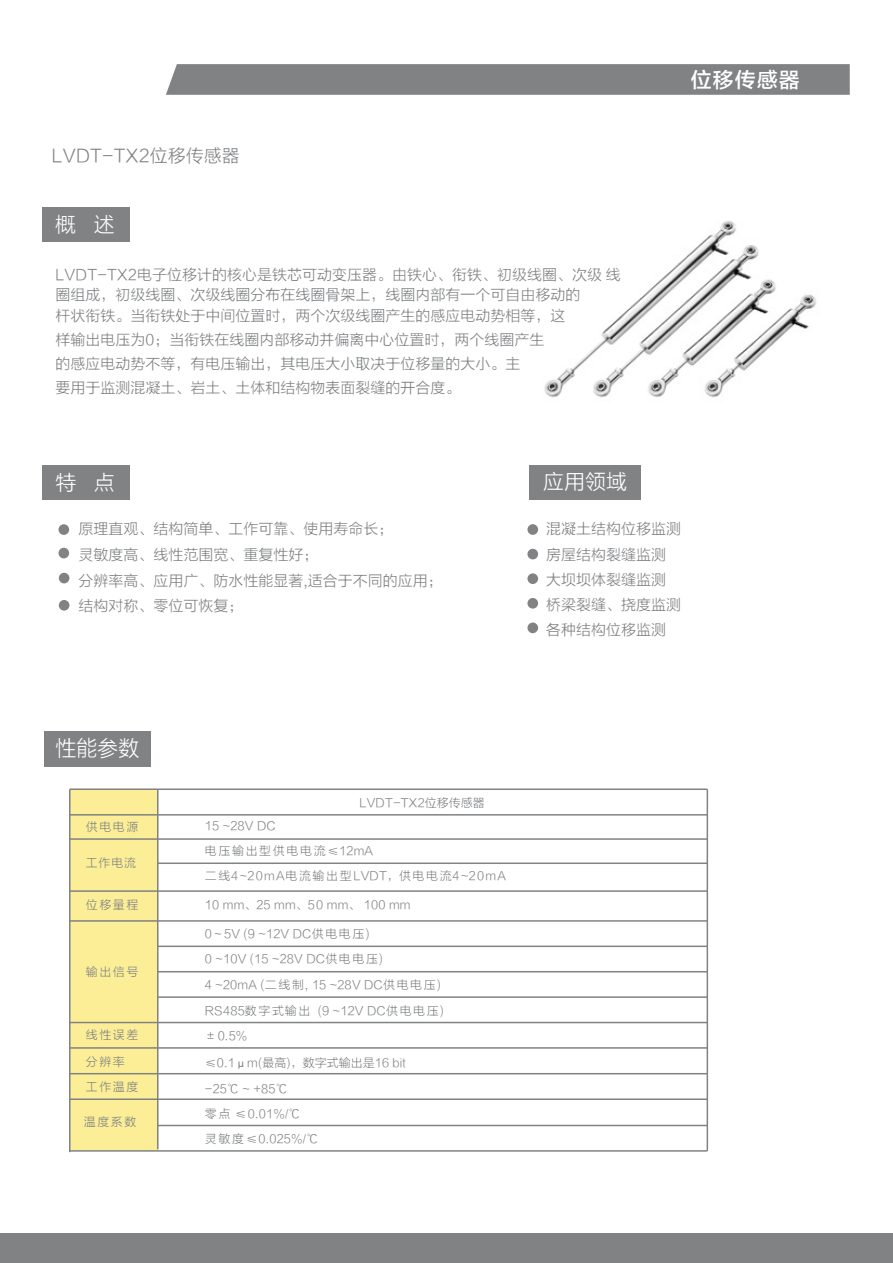
<style>
.page{position:relative;width:893px;height:1263px;background:#fff}
.page>*{position:absolute;margin:0;border:0;box-sizing:border-box;transform-origin:0 0}
.t1{font:22.05px "FZLTXHK";color:#fff;scale:.95 1}
.t2{font:21px "FZLTXHK";color:#fff}
.t3{font:20.85px "FZLTZHK GBK1 0";letter-spacing:.05em;color:#fff}
.t4{font:18px "FZLTXHK";color:#808284}
.t5{font:15px/25px "FZLTXHK";color:#808284}
.t6{font:12px/25.5px "FZLTXHK";color:#808284}
.t7{font:12px/25px "FZLTXHK";letter-spacing:.1em;color:#808284}
.t8{font:12px/25.3px "FZLTXHK";letter-spacing:.065em;color:#808284}
</style>
<div class="page">
<img style="left:544px;top:220px;width:273px;height:178px">
<div style="left:42px;top:465px;width:88px;height:34px;background:#808284"></div>
<div style="left:529px;top:465px;width:112px;height:34px;background:#808284"></div>
<div style="left:59px;top:524px;width:10px;height:11px;background:#808284;border-radius:50%"></div>
<div style="left:59px;top:548px;width:10px;height:10px;background:#808284;border-radius:50%"></div>
<div style="left:59px;top:573px;width:10px;height:10px;background:#808284;border-radius:50%"></div>
<div style="left:59px;top:600px;width:10px;height:11px;background:#808284;border-radius:50%"></div>
<div style="left:527px;top:524px;width:11px;height:11px;background:#808284;border-radius:50%"></div>
<div style="left:527px;top:549px;width:11px;height:10px;background:#808284;border-radius:50%"></div>
<div style="left:527px;top:573px;width:11px;height:11px;background:#808284;border-radius:50%"></div>
<div style="left:527px;top:598px;width:11px;height:11px;background:#808284;border-radius:50%"></div>
<div style="left:527px;top:622px;width:11px;height:11px;background:#808284;border-radius:50%"></div>
<div style="left:0;top:1233px;width:893px;height:30px;background:#808284"></div>
<svg style="left:166px;top:64px;width:684px;height:31px;background:#828486"></svg>
<div style="left:42px;top:207px;width:88px;height:34px;background:#808284"></div>
<div style="left:44px;top:731px;width:107px;height:35px;background:#808284"></div>
<div style="left:70px;top:790px;width:88px;height:361px;background:#fcee97"></div>
<hr style="left:69px;top:789px;width:2px;height:363px;background:#808284">
<hr style="left:157px;top:789px;width:2px;height:360px;background:#808284">
<hr style="left:707px;top:789px;width:1px;height:362px;background:#808284">
<hr style="left:70px;top:788px;width:637px;height:2px;background:#808284">
<hr style="left:70px;top:814px;width:637px;height:1px;background:#808284">
<hr style="left:70px;top:838px;width:637px;height:2px;background:#808284">
<hr style="left:158px;top:862px;width:549px;height:2px;background:#808284">
<hr style="left:70px;top:890px;width:637px;height:2px;background:#808284">
<hr style="left:70px;top:920px;width:637px;height:2px;background:#808284">
<hr style="left:158px;top:945px;width:549px;height:2px;background:#808284">
<hr style="left:158px;top:971px;width:549px;height:1px;background:#808284">
<hr style="left:158px;top:996px;width:549px;height:2px;background:#808284">
<hr style="left:70px;top:1022px;width:637px;height:1px;background:#808284">
<hr style="left:70px;top:1047px;width:637px;height:2px;background:#808284">
<hr style="left:70px;top:1073px;width:637px;height:1px;background:#808284">
<hr style="left:158px;top:1125px;width:549px;height:1px;background:#808284">
<hr style="left:70px;top:1098px;width:637px;height:2px;background:#808284">
<hr style="left:70px;top:1150px;width:637px;height:2px;background:#808284">
<p class="t4" style="left:52px;top:145px;width:190px">LVDT-TX2位移传感器</p>
<h2 class="t2" style="left:55px;top:213px;width:61px">概 述</h2>
<p class="t5" style="left:55px;top:264px;width:567px;line-height:20.5px">LVDT-TX2电子位移计的核心是铁芯可动变压器。由铁心、衔铁、初级线圈、次级线圈组成，初级线圈、次级线圈分布在线圈骨架上，线圈内部有一个可自由移动的<br>杆状衔铁。当衔铁处于中间位置时，两个次级线圈产生的感应电动势相等，这</p>
<p class="t5" style="left:55px;top:328px;width:491px;line-height:24px">样输出电压为0；当衔铁在线圈内部移动并偏离中心位置时，两个线圈产生的感应电动势不等，有电压输出，其电压大小取决于位移量的大小。主<br>要用于监测混凝土、岩土、土体和结构物表面裂缝的开合度。</p>
<h3 class="t3" style="left:691px;top:68px;width:110px">位移传感器</h3>
<h2 class="t2" style="left:55px;top:472px;width:61px">特 点</h2>
<h2 class="t2" style="left:543px;top:470px;width:85px">应用领域</h2>
<p class="t5" style="left:78px;top:517px;width:366px;line-height:25.7px">原理直观、结构简单、工作可靠、使用寿命长；<br>灵敏度高、线性范围宽、重复性好；<br>分辨率高、应用广、防水性能显著,适合于不同的应用；结构对称、零位可恢复；</p>
<p class="t5" style="left:546px;top:517px;width:136px">混凝土结构位移监测房屋结构裂缝监测大坝坝体裂缝监测桥梁裂缝、挠度监测各种结构位移监测</p>
<h1 class="t1" style="left:55px;top:736px;width:90px">性能参数</h1>
<p class="t6" style="left:86px;top:814px;width:54px">供电电源</p>
<p class="t6" style="left:86px;top:850px;width:52px">工作电流</p>
<p class="t6" style="left:359px;top:790px;width:127px">LVDT-TX2位移传感器</p>
<p class="t7" style="left:205px;top:814px;width:303px">15 ~28V DC<br>电压输出型供电电流≤12mA<br>二线4~20mA电流输出型LVDT，供电电流4~20mA</p>
<p class="t6" style="left:86px;top:892px;width:54px">位移量程</p>
<p class="t6" style="left:205px;top:892px;width:207px">10 mm、25 mm、50 mm、 100 mm</p>
<p class="t6" style="left:86px;top:959px;width:54px">输出信号</p>
<p class="t6" style="left:86px;top:1022px;width:54px">线性误差</p>
<p class="t6" style="left:86px;top:1049px;width:54px;line-height:25px">分辨率工作温度</p>
<p class="t6" style="left:84px;top:1109px;width:54px">温度系数</p>
<p class="t6" style="left:205px;top:921px;width:238px">0～5V (9 ~12V DC供电电压)<br>0 ~10V (15 ~28V DC供电电压)<br>4 ~20mA (二线制, 15 ~28V DC供电电压)</p>
<p class="t6" style="left:205px;top:1023px;width:44px">±0.5%</p>
<p class="t6" style="left:205px;top:998px;width:241px">RS485数字式输出 (9 ~12V DC供电电压)</p>
<p class="t6" style="left:205px;top:1050px;width:203px">≤0.1μm(最高)，数字式输出是16 bit</p>
<p class="t6" style="left:205px;top:1076px;width:84px">-25℃ ~ +85℃</p>
<p class="t8" style="left:205px;top:1101px;width:115px">零点 ≤0.01%/℃<br>灵敏度≤0.025%/℃</p>
</div>
